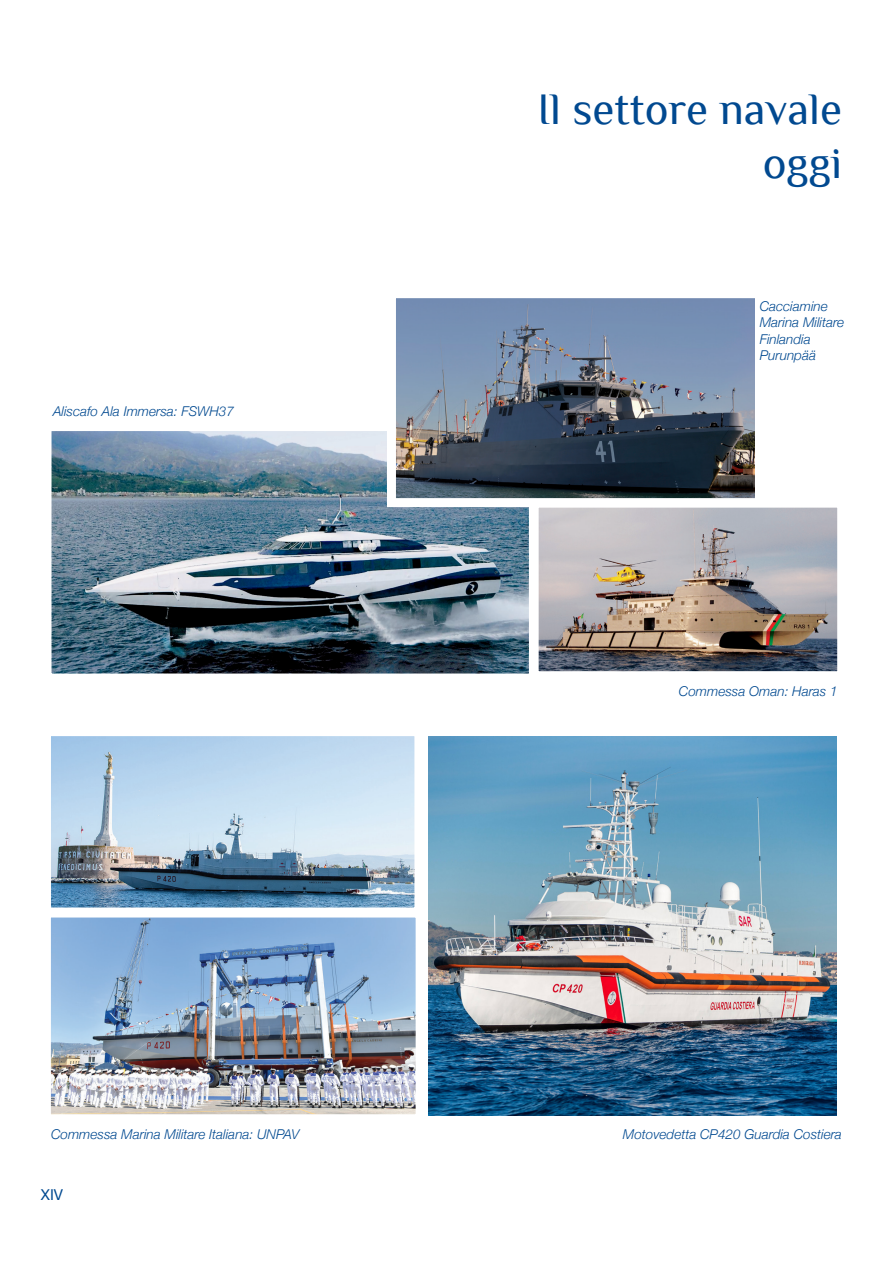
<style>
.page{position:relative;width:893px;height:1263px;background:#fff}
.page>*{position:absolute;margin:0;border:0;box-sizing:border-box;transform-origin:0 0}
.t1{font:45px "Philosopher";color:#014990}
.t2{font:15px "Helvetica Neue";color:#014990}
.t3{font:italic 300 13.5px "Helvetica Neue";color:#014990}
</style>
<div class="page">
<img style="left:53px;top:432px;width:475px;height:240px">
<div style="left:43px;top:422px;width:495px;height:260px;border:9px solid #fff"></div>
<img style="left:51px;top:737px;width:364px;height:377px">
<div style="left:40px;top:725px;width:385px;height:193px;border:11px solid #fff"></div>
<img style="left:540px;top:509px;width:296px;height:161px">
<div style="left:530px;top:499px;width:316px;height:181px;border:9px solid #fff"></div>
<img style="left:397px;top:299px;width:357px;height:198px">
<img style="left:428px;top:737px;width:409px;height:378px">
<p class="t3" style="left:53px;top:401px;width:182px">Aliscafo Ala Immersa: FSWH37</p>
<p class="t3" style="left:51px;top:1123px;width:250px">Commessa Marina Militare Italiana: UNPAV</p>
<p class="t2" style="left:41px;top:1183px;width:24px">XIV</p>
<p class="t1" style="left:537px;top:85px;width:306px">Il settore navale</p>
<p class="t1" style="left:763px;top:139px;width:81px">oggi</p>
<p class="t3" style="left:760px;top:295px;width:70px">Cacciamine</p>
<p class="t3" style="left:760px;top:311px;width:86px">Marina Militare</p>
<p class="t3" style="left:760px;top:328px;width:53px">Finlandia</p>
<p class="t3" style="left:760px;top:344px;width:58px">Purunpää</p>
<p class="t3" style="left:679px;top:680px;width:160px">Commessa Oman: Haras 1</p>
<p class="t3" style="left:623px;top:1123px;width:221px">Motovedetta CP420 Guardia Costiera</p>
</div>
